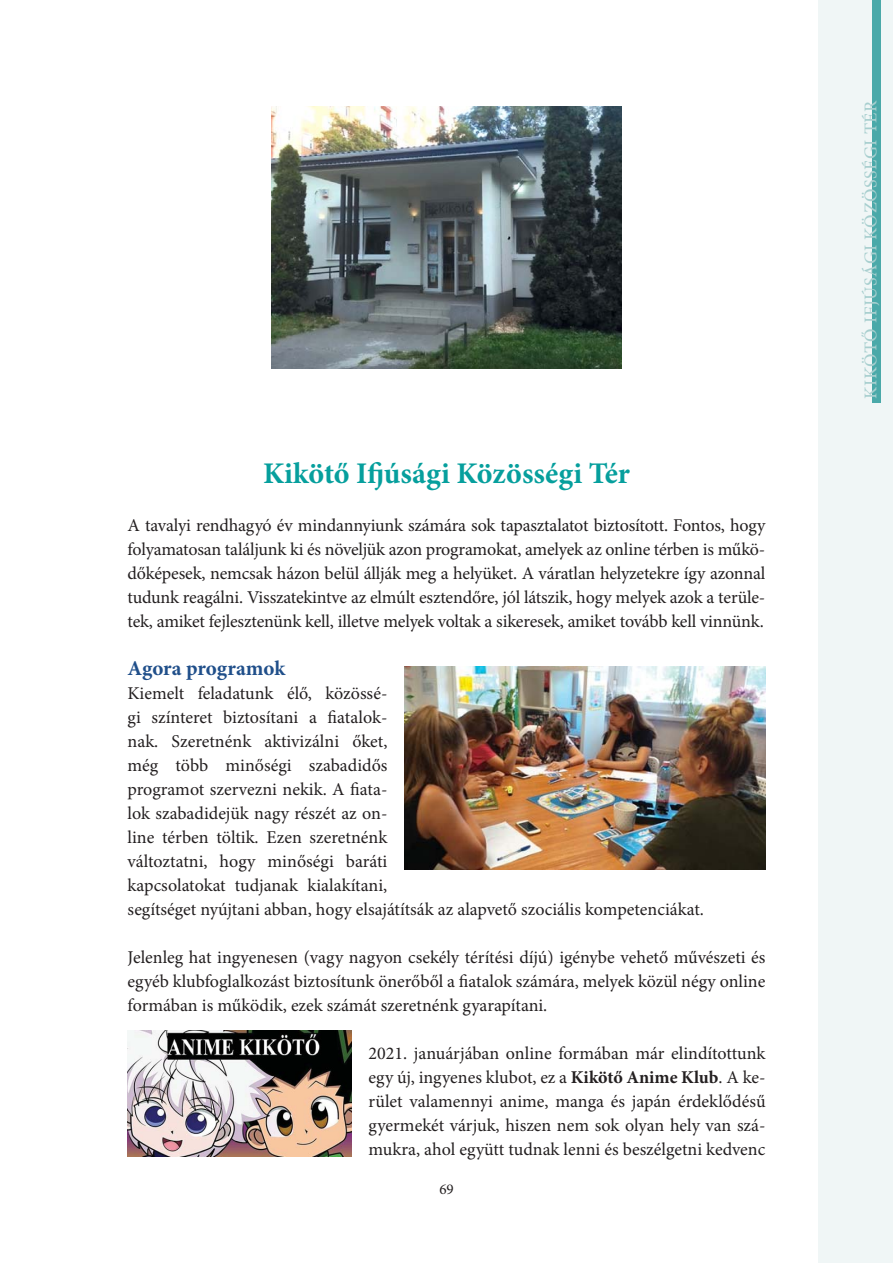
<style>
.page{position:relative;width:893px;height:1263px;background:#fff}
.page>*{position:absolute;margin:0;border:0;box-sizing:border-box;transform-origin:0 0}
.t1{font:700 30px "Minion Pro";color:#069f9d}
.t2{font:700 21px "Minion Pro";color:#204f8a}
.t3{font:18px/24px "Minion Pro";color:#231f20;text-align:justify}
.t4{font:500 18px "Minion Pro";letter-spacing:.03em;color:#a8cfcf}
.t5{font:15px "Minion Pro";color:#231f20}
.s1{font-weight:700}
</style>
<div class="page">
<div style="left:819px;top:0;width:74px;height:1263px;background:#f0f6f6"></div>
<div style="left:872px;top:0;width:8px;height:402px;background:#4aa9a9"></div>
<img style="left:272px;top:106px;width:350px;height:262px">
<img style="left:404px;top:667px;width:362px;height:202px">
<img style="left:128px;top:1031px;width:223px;height:126px">
<h1 class="t1" style="left:263px;top:461px;width:368px">Kikötő Ifjúsági Közösségi Tér</h1>
<p class="t3" style="left:128px;top:515px;width:639px">A tavalyi rendhagyó év mindannyiunk számára sok tapasztalatot biztosított. Fontos, hogy folyamatosan találjunk ki és növeljük azon programokat, amelyek az online térben is műkö&shy;dőképesek, nemcsak házon belül állják meg a helyüket. A váratlan helyzetekre így azonnal tudunk reagálni. Visszatekintve az elmúlt esztendőre, jól látszik, hogy melyek azok a terüle&shy;tek, amiket fejlesztenünk kell, illetve melyek voltak a sikeresek, amiket tovább kell vinnünk.</p>
<p class="t2" style="left:128px;top:660px;width:159px">Agora programok</p>
<p class="t3" style="left:128px;top:683px;width:578px;text-align:left">Kiemelt feladatunk élő, közössé-<br>gi színteret biztosítani a fiatalok-<br>nak. Szeretnénk aktivizálni őket,<br>még több minőségi szabadidős<br>programot szervezni nekik. A fiata-<br>lok szabadidejük nagy részét az on-<br>line térben töltik. Ezen szeretnénk<br>változtatni, hogy minőségi baráti<br>kapcsolatokat tudjanak kialakítani,<br>segítséget nyújtani abban, hogy elsajátítsák az alapvető szociális kompetenciákat.</p>
<p class="t3" style="left:128px;top:947px;width:639px">Jelenleg hat ingyenesen (vagy nagyon csekély térítési díjú) igénybe vehető művészeti és egyéb klubfoglalkozást biztosítunk önerőből a fiatalok számára, melyek közül négy online formában is működik, ezek számát szeretnénk gyarapítani.</p>
<p class="t3" style="left:369px;top:1043px;width:398px">2021. januárjában online formában már elindítottunk egy új, ingyenes klubot, ez a <span class="s1">Kikötő Anime Klub</span>. A ke&shy;rület valamennyi anime, manga és japán érdeklődésű gyermekét várjuk, hiszen nem sok olyan hely van szá&shy;mukra, ahol együtt tudnak lenni és beszélgetni kedvenc</p>
<p class="t5" style="left:439px;top:1183px;width:16px">69</p>
<p class="t4" style="left:860px;top:399px;width:299px;rotate:-90deg">KIKÖTŐ IFJÚSÁGI KÖZÖSSÉGI TÉR</p>
</div>
